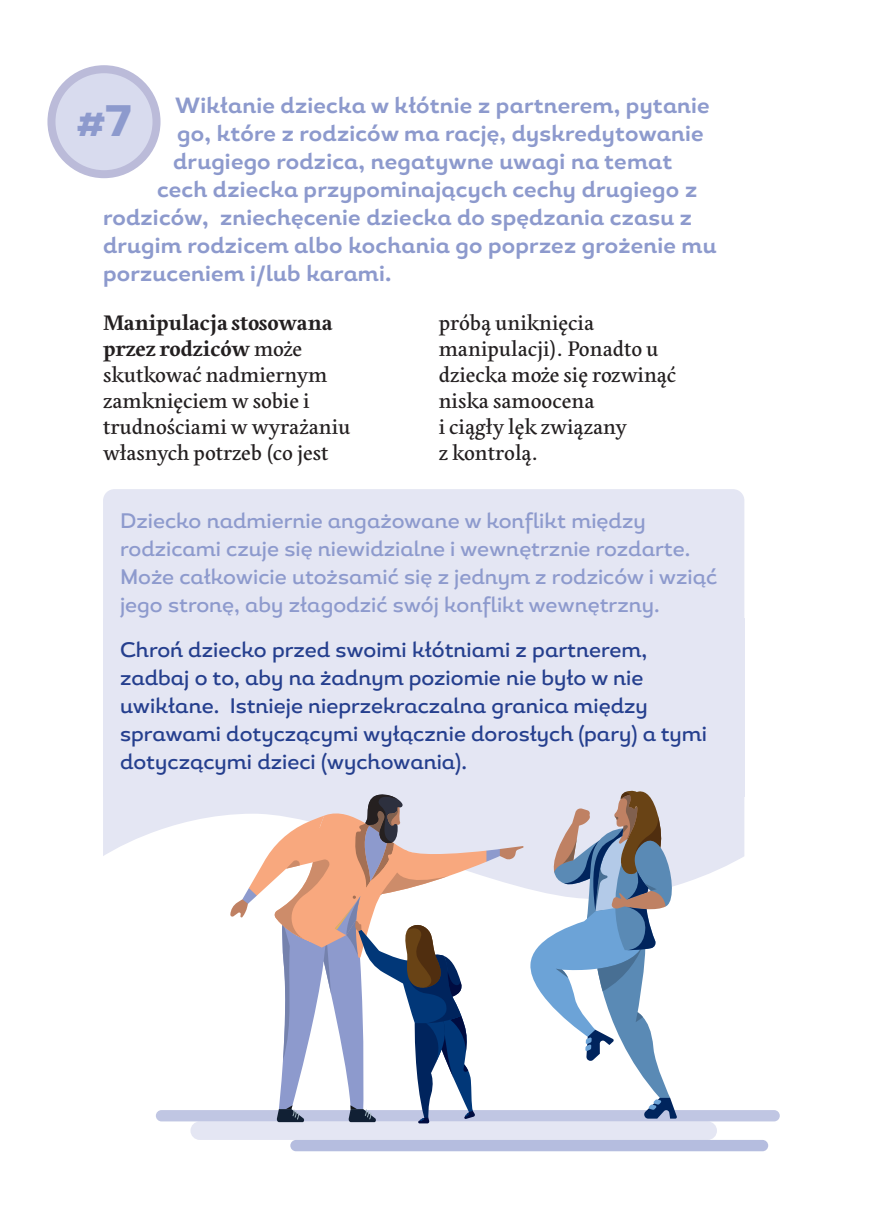
<style>
.page{position:relative;width:874px;height:1225px;background:#fff}
.page>*{position:absolute;margin:0;border:0;box-sizing:border-box;transform-origin:0 0}
.t1{font:800 44px "Magallanes";color:#8d9acd}
.t2{font:700 22px "Magallanes";letter-spacing:.01em;color:#8d9acd}
.t3{font:22px/26px "Edita";color:#231f20}
.t4{font:500 21px/28px "Magallanes";color:#253f8e}
.t5{font:500 21px/28px "Magallanes";color:#8d9acd}
.s1{font-weight:700}
</style>
<div class="page">
<div style="left:190px;top:1121px;width:526px;height:19px;background:#e4e6f3;border-radius:9px"></div>
<div style="left:290px;top:1140px;width:477px;height:11px;background:#b5bddf;border-radius:6px"></div>
<div style="left:156px;top:1110px;width:623px;height:11px;background:#c0c6e3;border-radius:6px"></div>
<div style="left:103px;top:489px;width:641px;height:129px;background:#e4e6f3"></div>
<div style="left:103px;top:618px;width:641px;height:178px;background:#e4e6f3"></div>
<svg style="left:103px;top:796px;width:641px;height:89px;fill:#e4e6f3"></svg>
<div style="left:51px;top:69px;width:105px;height:105px;background:#d8dbee;border-radius:50%"></div>
<div style="left:47px;top:65px;width:113px;height:113px;border:8px solid #bbbbd9;border-radius:50%"></div>
<svg style="left:230px;top:790px;width:446px;height:333px"></svg>
<p class="t2" style="left:175px;top:91px;width:536px">Wikłanie dziecka w kłótnie z partnerem, pytanie</p>
<p class="t2" style="left:177px;top:119px;width:527px">go, które z rodziców ma rację, dyskredytowanie</p>
<p class="t2" style="left:173px;top:147px;width:500px">drugiego rodzica, negatywne uwagi na temat</p>
<p class="t2" style="left:157px;top:175px;width:541px">cech dziecka przypominających cechy drugiego z</p>
<p class="t2" style="left:103px;top:203px;width:590px">rodziców, zniechęcenie dziecka do spędzania czasu z</p>
<p class="t2" style="left:103px;top:231px;width:614px">drugim rodzicem albo kochania go poprzez grożenie mu</p>
<p class="t2" style="left:103px;top:259px;width:290px">porzuceniem i/lub karami.</p>
<p class="t3" style="left:103px;top:310px;width:249px"><span class="s1">Manipulacja stosowana przez rodziców</span> może skutkować nadmiernym zamknięciem w sobie i trudnościami w wyrażaniu własnych potrzeb (co jest</p>
<p class="t3" style="left:438px;top:310px;width:239px">próbą uniknięcia manipulacji). Ponadto u dziecka może się rozwinąć niska samoocena<br>i ciągły lęk związany<br>z kontrolą.</p>
<h1 class="t1" style="left:75px;top:93px;width:58px">#7</h1>
<p class="t5" style="left:120px;top:506px;width:598px">Dziecko nadmiernie angażowane w konflikt między rodzicami czuje się niewidzialne i wewnętrznie rozdarte.<br>Może całkowicie utożsamić się z jednym z rodziców i wziąć jego stronę, aby złagodzić swój konflikt wewnętrzny.</p>
<p class="t4" style="left:120px;top:635px;width:588px">Chroń dziecko przed swoimi kłótniami z partnerem, zadbaj o to, aby na żadnym poziomie nie było w nie uwikłane. Istnieje nieprzekraczalna granica między sprawami dotyczącymi wyłącznie dorosłych (pary) a tymi dotyczącymi dzieci (wychowania).</p>
</div>
